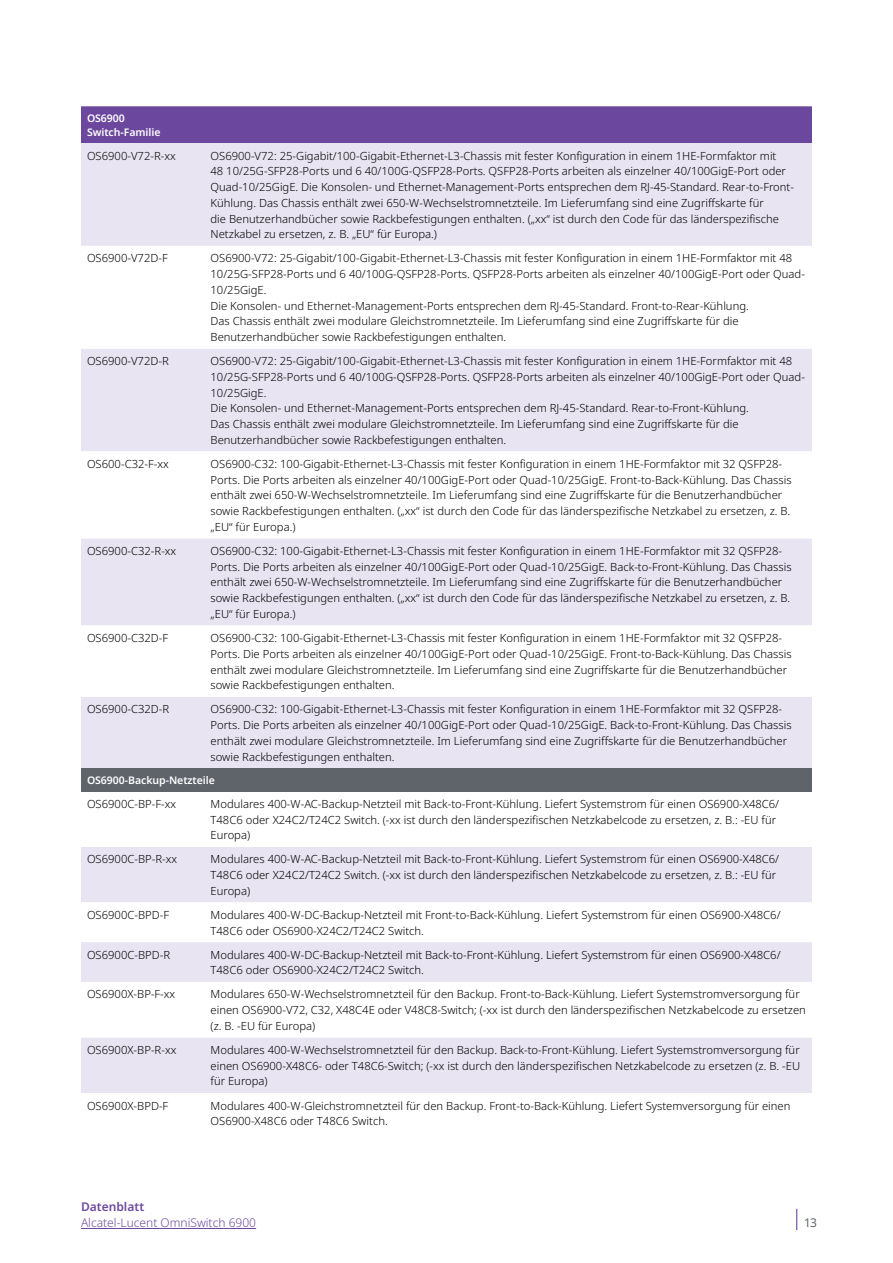
<style>
.page{position:relative;width:893px;height:1263px;background:#fff}
.page>*{position:absolute;margin:0;border:0;box-sizing:border-box;transform-origin:0 0}
.t1{font:300 12px "Noto Sans";color:#6b489d}
.t2{font:600 12px "Noto Sans";color:#6b489d}
.t3{font:12px "Noto Sans";color:#5f636a}
.t4{font:300 11.25px/15.8px "Noto Sans";color:#000}
.t5{font:600 10.5px/13.5px "Noto Sans";letter-spacing:-.005em;color:#fff}
</style>
<div class="page">
<svg style="left:796px;top:1209px;width:1px;height:21px"></svg>
<hr style="left:81px;top:1228px;width:175px;height:1px;background:#6b489d">
<div style="left:81px;top:106px;width:731px;height:37px;background:#6b489d"></div>
<div style="left:81px;top:143px;width:731px;height:103px;background:#e8e4f2"></div>
<svg style="left:81px;top:349px;width:731px;height:744px;fill:#e8e4f2"></svg>
<div style="left:81px;top:768px;width:731px;height:23px;background:#5f636a"></div>
<p class="t5" style="left:87px;top:112px;width:75px">OS6900<br>Switch-Familie</p>
<p class="t4" style="left:87px;top:148px;width:90px">OS6900-V72-R-xx</p>
<p class="t4" style="left:211px;top:148px;width:585px">OS6900-V72: 25-Gigabit/100-Gigabit-Ethernet-L3-Chassis mit fester Konfiguration in einem 1HE-Formfaktor mit<br>48 10/25G-SFP28-Ports und 6 40/100G-QSFP28-Ports. QSFP28-Ports arbeiten als einzelner 40/100GigE-Port oder Quad-10/25GigE. Die Konsolen- und Ethernet-Management-Ports entsprechen dem RJ-45-Standard. Rear-to-Front-Kühlung. Das Chassis enthält zwei 650-W-Wechselstromnetzteile. Im Lieferumfang sind eine Zugriffskarte für<br>die Benutzerhandbücher sowie Rackbefestigungen enthalten. („xx“ ist durch den Code für das länderspezifische Netzkabel zu ersetzen, z. B. „EU“ für Europa.)</p>
<p class="t4" style="left:87px;top:251px;width:82px">OS6900-V72D-F</p>
<p class="t4" style="left:211px;top:251px;width:596px">OS6900-V72: 25-Gigabit/100-Gigabit-Ethernet-L3-Chassis mit fester Konfiguration in einem 1HE-Formfaktor mit 48<br>10/25G-SFP28-Ports und 6 40/100G-QSFP28-Ports. QSFP28-Ports arbeiten als einzelner 40/100GigE-Port oder Quad-10/25GigE.<br>Die Konsolen- und Ethernet-Management-Ports entsprechen dem RJ-45-Standard. Front-to-Rear-Kühlung.<br>Das Chassis enthält zwei modulare Gleichstromnetzteile. Im Lieferumfang sind eine Zugriffskarte für die Benutzerhandbücher sowie Rackbefestigungen enthalten.</p>
<p class="t4" style="left:87px;top:353px;width:83px">OS6900-V72D-R</p>
<p class="t4" style="left:211px;top:353px;width:596px">OS6900-V72: 25-Gigabit/100-Gigabit-Ethernet-L3-Chassis mit fester Konfiguration in einem 1HE-Formfaktor mit 48<br>10/25G-SFP28-Ports und 6 40/100G-QSFP28-Ports. QSFP28-Ports arbeiten als einzelner 40/100GigE-Port oder Quad-10/25GigE.<br>Die Konsolen- und Ethernet-Management-Ports entsprechen dem RJ-45-Standard. Rear-to-Front-Kühlung.<br>Das Chassis enthält zwei modulare Gleichstromnetzteile. Im Lieferumfang sind eine Zugriffskarte für die Benutzerhandbücher sowie Rackbefestigungen enthalten.</p>
<p class="t4" style="left:87px;top:456px;width:83px">OS600-C32-F-xx</p>
<p class="t4" style="left:211px;top:456px;width:582px">OS6900-C32: 100-Gigabit-Ethernet-L3-Chassis mit fester Konfiguration in einem 1HE-Formfaktor mit 32 QSFP28- Ports. Die Ports arbeiten als einzelner 40/100GigE-Port oder Quad-10/25GigE. Front-to-Back-Kühlung. Das Chassis enthält zwei 650-W-Wechselstromnetzteile. Im Lieferumfang sind eine Zugriffskarte für die Benutzerhandbücher sowie Rackbefestigungen enthalten. („xx“ ist durch den Code für das länderspezifische Netzkabel zu ersetzen, z. B. „EU“ für Europa.)</p>
<p class="t4" style="left:87px;top:543px;width:91px">OS6900-C32-R-xx</p>
<p class="t4" style="left:211px;top:543px;width:582px">OS6900-C32: 100-Gigabit-Ethernet-L3-Chassis mit fester Konfiguration in einem 1HE-Formfaktor mit 32 QSFP28- Ports. Die Ports arbeiten als einzelner 40/100GigE-Port oder Quad-10/25GigE. Back-to-Front-Kühlung. Das Chassis enthält zwei 650-W-Wechselstromnetzteile. Im Lieferumfang sind eine Zugriffskarte für die Benutzerhandbücher sowie Rackbefestigungen enthalten. („xx“ ist durch den Code für das länderspezifische Netzkabel zu ersetzen, z. B. „EU“ für Europa.)</p>
<p class="t4" style="left:87px;top:630px;width:83px">OS6900-C32D-F</p>
<p class="t4" style="left:211px;top:630px;width:582px">OS6900-C32: 100-Gigabit-Ethernet-L3-Chassis mit fester Konfiguration in einem 1HE-Formfaktor mit 32 QSFP28- Ports. Die Ports arbeiten als einzelner 40/100GigE-Port oder Quad-10/25GigE. Front-to-Back-Kühlung. Das Chassis enthält zwei modulare Gleichstromnetzteile. Im Lieferumfang sind eine Zugriffskarte für die Benutzerhandbücher sowie Rackbefestigungen enthalten.</p>
<p class="t4" style="left:87px;top:702px;width:84px">OS6900-C32D-R</p>
<p class="t4" style="left:211px;top:702px;width:582px">OS6900-C32: 100-Gigabit-Ethernet-L3-Chassis mit fester Konfiguration in einem 1HE-Formfaktor mit 32 QSFP28- Ports. Die Ports arbeiten als einzelner 40/100GigE-Port oder Quad-10/25GigE. Back-to-Front-Kühlung. Das Chassis enthält zwei modulare Gleichstromnetzteile. Im Lieferumfang sind eine Zugriffskarte für die Benutzerhandbücher sowie Rackbefestigungen enthalten.</p>
<p class="t5" style="left:87px;top:773px;width:129px">OS6900-Backup-Netzteile</p>
<p class="t4" style="left:87px;top:796px;width:91px">OS6900C-BP-F-xx</p>
<p class="t4" style="left:211px;top:796px;width:570px">Modulares 400-W-AC-Backup-Netzteil mit Back-to-Front-Kühlung. Liefert Systemstrom für einen OS6900-X48C6/<br>T48C6 oder X24C2/T24C2 Switch. (-xx ist durch den länderspezifischen Netzkabelcode zu ersetzen, z. B.: -EU für<br>Europa)</p>
<p class="t4" style="left:87px;top:852px;width:92px">OS6900C-BP-R-xx</p>
<p class="t4" style="left:211px;top:852px;width:570px">Modulares 400-W-AC-Backup-Netzteil mit Back-to-Front-Kühlung. Liefert Systemstrom für einen OS6900-X48C6/<br>T48C6 oder X24C2/T24C2 Switch. (-xx ist durch den länderspezifischen Netzkabelcode zu ersetzen, z. B.: -EU für<br>Europa)</p>
<p class="t4" style="left:87px;top:907px;width:84px">OS6900C-BPD-F</p>
<p class="t4" style="left:211px;top:907px;width:572px">Modulares 400-W-DC-Backup-Netzteil mit Front-to-Back-Kühlung. Liefert Systemstrom für einen OS6900-X48C6/<br>T48C6 oder OS6900-X24C2/T24C2 Switch.</p>
<p class="t4" style="left:87px;top:947px;width:85px">OS6900C-BPD-R</p>
<p class="t4" style="left:211px;top:947px;width:572px">Modulares 400-W-DC-Backup-Netzteil mit Back-to-Front-Kühlung. Liefert Systemstrom für einen OS6900-X48C6/<br>T48C6 oder OS6900-X24C2/T24C2 Switch.</p>
<p class="t4" style="left:87px;top:987px;width:90px">OS6900X-BP-F-xx</p>
<p class="t4" style="left:211px;top:987px;width:597px">Modulares 650-W-Wechselstromnetzteil für den Backup. Front-to-Back-Kühlung. Liefert Systemstromversorgung für einen OS6900-V72, C32, X48C4E oder V48C8-Switch; (-xx ist durch den länderspezifischen Netzkabelcode zu ersetzen (z. B. -EU für Europa)</p>
<p class="t4" style="left:87px;top:1042px;width:91px">OS6900X-BP-R-xx</p>
<p class="t4" style="left:211px;top:1042px;width:591px;text-align:justify">Modulares 400-W-Wechselstromnetzteil für den Backup. Back-to-Front-Kühlung. Liefert Systemstromversorgung für einen OS6900-X48C6- oder T48C6-Switch; (-xx ist durch den länderspezifischen Netzkabelcode zu ersetzen (z. B. -EU für Europa)</p>
<p class="t4" style="left:87px;top:1098px;width:83px">OS6900X-BPD-F</p>
<p class="t4" style="left:211px;top:1098px;width:581px">Modulares 400-W-Gleichstromnetzteil für den Backup. Front-to-Back-Kühlung. Liefert Systemversorgung für einen<br>OS6900-X48C6 oder T48C6 Switch.</p>
<p class="t2" style="left:81px;top:1198px;width:65px">Datenblatt</p>
<p class="t1" style="left:81px;top:1214px;width:177px">Alcatel-Lucent OmniSwitch 6900</p>
<p class="t3" style="left:805px;top:1214px;width:14px">13</p>
</div>
